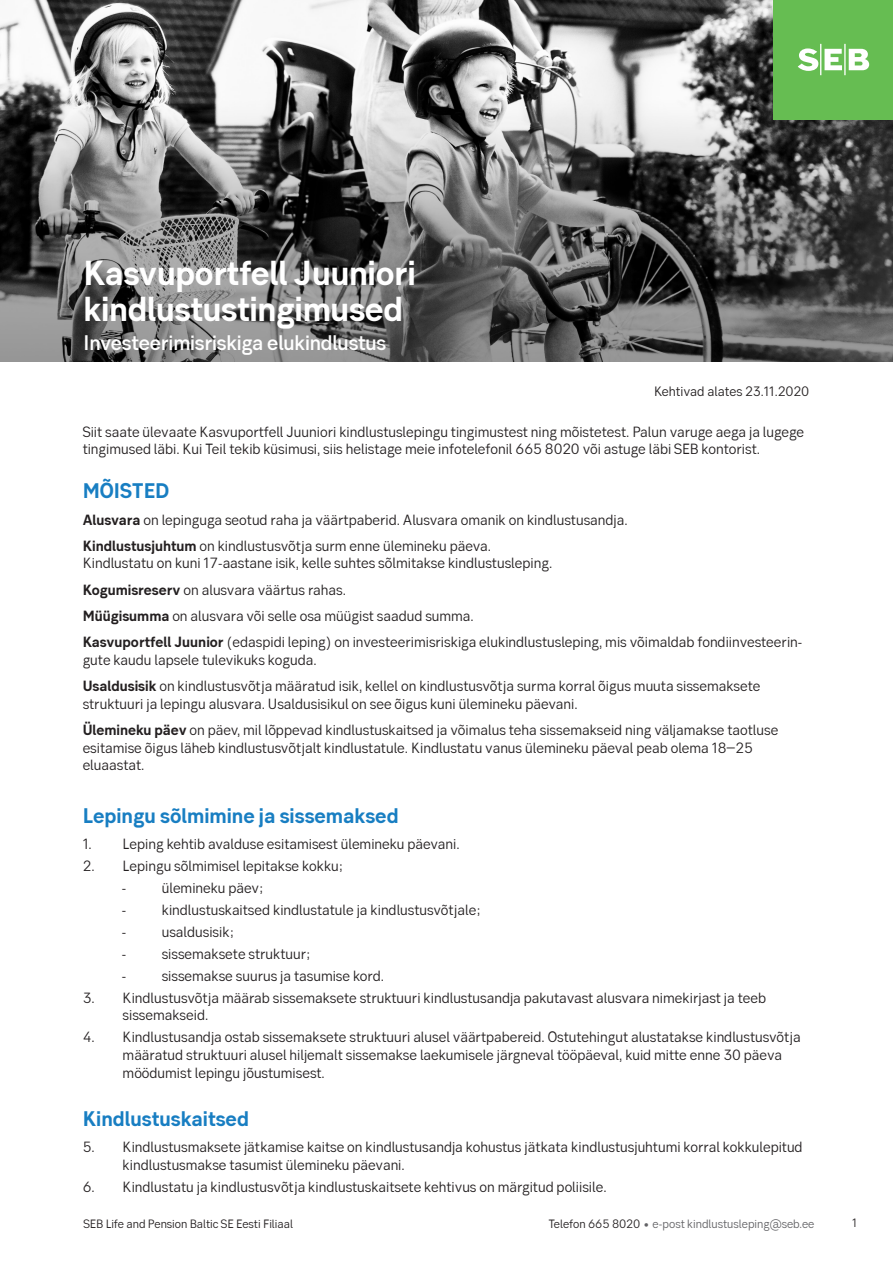
<style>
.page{position:relative;width:893px;height:1263px;background:#fff}
.page>*{position:absolute;margin:0;border:0;box-sizing:border-box;transform-origin:0 0}
.t1{font:700 34.5px/36px "SEB Sans Serif";letter-spacing:-.01em;color:#fff}
.pealkiri_sinine{font:700 21px "SEB Sans Serif";color:#187ec2}
.t2{font:500 21px "SEB Sans Serif";letter-spacing:-.01em;color:#fff}
.Body_tekst_10_12_lep{font:14.7px/17.7px "SEB Sans Serif";color:#231f20}
.bodytext_10_12_lepin{font:14.7px/17.7px "SEB Sans Serif";color:#231f20}
.bodytext_leping_taan{font:14.7px "SEB Sans Serif";color:#231f20}
.Body_tekst_10_12_lep-2{font:13.5px "SEB Sans Serif";color:#231f20}
.t3{font:12px "SEB Sans Serif";color:#636366}
.t4{font:12px "SEB Sans Serif";color:#231f20}
.s1{font-weight:700}
.s2{color:#231f20}
</style>
<div class="page">
<img style="left:0;top:0;width:893px;height:361px">
<div style="left:774px;top:0;width:119px;height:119px;background:#66bd52"></div>
<svg style="left:798px;top:44px;width:71px;height:31px"></svg>
<h1 class="t1" style="left:84px;top:254px;width:334px">Kasvuportfell Juuniori kindlustustingimused</h1>
<h2 class="t2" style="left:84px;top:330px;width:304px">Investeerimisriskiga elukindlustus</h2>
<p class="Body_tekst_10_12_lep-2" style="left:654px;top:383px;width:157px">Kehtivad alates 23.11.2020</p>
<p class="Body_tekst_10_12_lep" style="left:83px;top:422px;width:723px">Siit saate ülevaate Kasvuportfell Juuniori kindlustuslepingu tingimustest ning mõistetest. Palun varuge aega ja lugege tingimused läbi. Kui Teil tekib küsimusi, siis helistage meie infotelefonil 665 8020 või astuge läbi SEB kontorist.</p>
<p class="pealkiri_sinine" style="left:83px;top:478px;width:88px">MÕISTED</p>
<p class="Body_tekst_10_12_lep" style="left:83px;top:510px;width:546px"><span class="s1">Alusvara</span> on lepinguga seotud raha ja väärtpaberid. Alusvara omanik on kindlustusandja.</p>
<p class="Body_tekst_10_12_lep" style="left:83px;top:537px;width:471px"><span class="s1">Kindlustusjuhtum</span> on kindlustusvõtja surm enne ülemineku päeva.<br>Kindlustatu on kuni 17-aastane isik, kelle suhtes sõlmitakse kindlustusleping.</p>
<p class="Body_tekst_10_12_lep" style="left:83px;top:580px;width:265px"><span class="s1">Kogumisreserv</span> on alusvara väärtus rahas.</p>
<p class="Body_tekst_10_12_lep" style="left:83px;top:607px;width:393px"><span class="s1">Müügisumma</span> on alusvara või selle osa müügist saadud summa.</p>
<p class="Body_tekst_10_12_lep" style="left:83px;top:633px;width:721px"><span class="s1">Kasvuportfell Juunior</span> (edaspidi leping) on investeerimisriskiga elukindlustusleping, mis võimaldab fondiinvesteerin&shy;gute kaudu lapsele tulevikuks koguda.</p>
<p class="Body_tekst_10_12_lep" style="left:83px;top:677px;width:679px"><span class="s1">Usaldusisik</span> on kindlustusvõtja määratud isik, kellel on kindlustusvõtja surma korral õigus muuta sissemaksete struktuuri ja lepingu alusvara. Usaldusisikul on see õigus kuni ülemineku päevani.</p>
<p class="Body_tekst_10_12_lep" style="left:83px;top:721px;width:697px"><span class="s1">Ülemineku päev</span> on päev, mil lõppevad kindlustuskaitsed ja võimalus teha sissemakseid ning väljamakse taotluse esitamise õigus läheb kindlustusvõtjalt kindlustatule. Kindlustatu vanus ülemineku päeval peab olema 18–25 eluaastat.</p>
<p class="pealkiri_sinine" style="left:83px;top:803px;width:317px">Lepingu sõlmimine ja sissemaksed</p>
<p class="bodytext_10_12_lepin" style="left:83px;top:835px;width:378px">1. Leping kehtib avalduse esitamisest ülemineku päevani.</p>
<p class="bodytext_10_12_lepin" style="left:83px;top:857px;width:262px">2. Lepingu sõlmimisel lepitakse kokku;</p>
<p class="bodytext_leping_taan" style="left:122px;top:879px;width:6px">-</p>
<p class="bodytext_leping_taan" style="left:162px;top:879px;width:103px">ülemineku päev;</p>
<p class="bodytext_leping_taan" style="left:122px;top:901px;width:6px">-</p>
<p class="bodytext_leping_taan" style="left:162px;top:901px;width:321px">kindlustuskaitsed kindlustatule ja kindlustusvõtjale;</p>
<p class="bodytext_leping_taan" style="left:122px;top:923px;width:6px">-</p>
<p class="bodytext_leping_taan" style="left:162px;top:923px;width:74px">usaldusisik;</p>
<p class="bodytext_leping_taan" style="left:122px;top:945px;width:6px">-</p>
<p class="bodytext_leping_taan" style="left:162px;top:945px;width:150px">sissemaksete struktuur;</p>
<p class="bodytext_leping_taan" style="left:122px;top:967px;width:6px">-</p>
<p class="bodytext_leping_taan" style="left:162px;top:967px;width:224px">sissemakse suurus ja tasumise kord.</p>
<p class="bodytext_10_12_lepin" style="left:123px;top:988px;width:645px;text-indent:-40px">3. Kindlustusvõtja määrab sissemaksete struktuuri kindlustusandja pakutavast alusvara nimekirjast ja teeb sissemakseid.</p>
<p class="bodytext_10_12_lepin" style="left:123px;top:1028px;width:680px;text-indent:-40px">4. Kindlustusandja ostab sissemaksete struktuuri alusel väärtpabereid. Ostutehingut alustatakse kindlustusvõtja määratud struktuuri alusel hiljemalt sissemakse laekumisele järgneval tööpäeval, kuid mitte enne 30 päeva möödumist lepingu jõustumisest.</p>
<p class="pealkiri_sinine" style="left:83px;top:1106px;width:168px">Kindlustuskaitsed</p>
<p class="bodytext_10_12_lepin" style="left:123px;top:1138px;width:681px;text-indent:-40px">5. Kindlustusmaksete jätkamise kaitse on kindlustusandja kohustus jätkata kindlustusjuhtumi korral kokkulepitud kindlustusmakse tasumist ülemineku päevani.</p>
<p class="bodytext_10_12_lepin" style="left:83px;top:1178px;width:525px">6. Kindlustatu ja kindlustusvõtja kindlustuskaitsete kehtivus on märgitud poliisile.</p>
<p class="t4" style="left:83px;top:1216px;width:211px">SEB Life and Pension Baltic SE Eesti Filiaal</p>
<p class="t3" style="left:548px;top:1217px;width:268px"><span class="s2">Telefon 665 8020</span> • e-post kindlustusleping@seb.ee</p>
<p class="t4" style="left:852px;top:1215px;width:6px">1</p>
</div>
